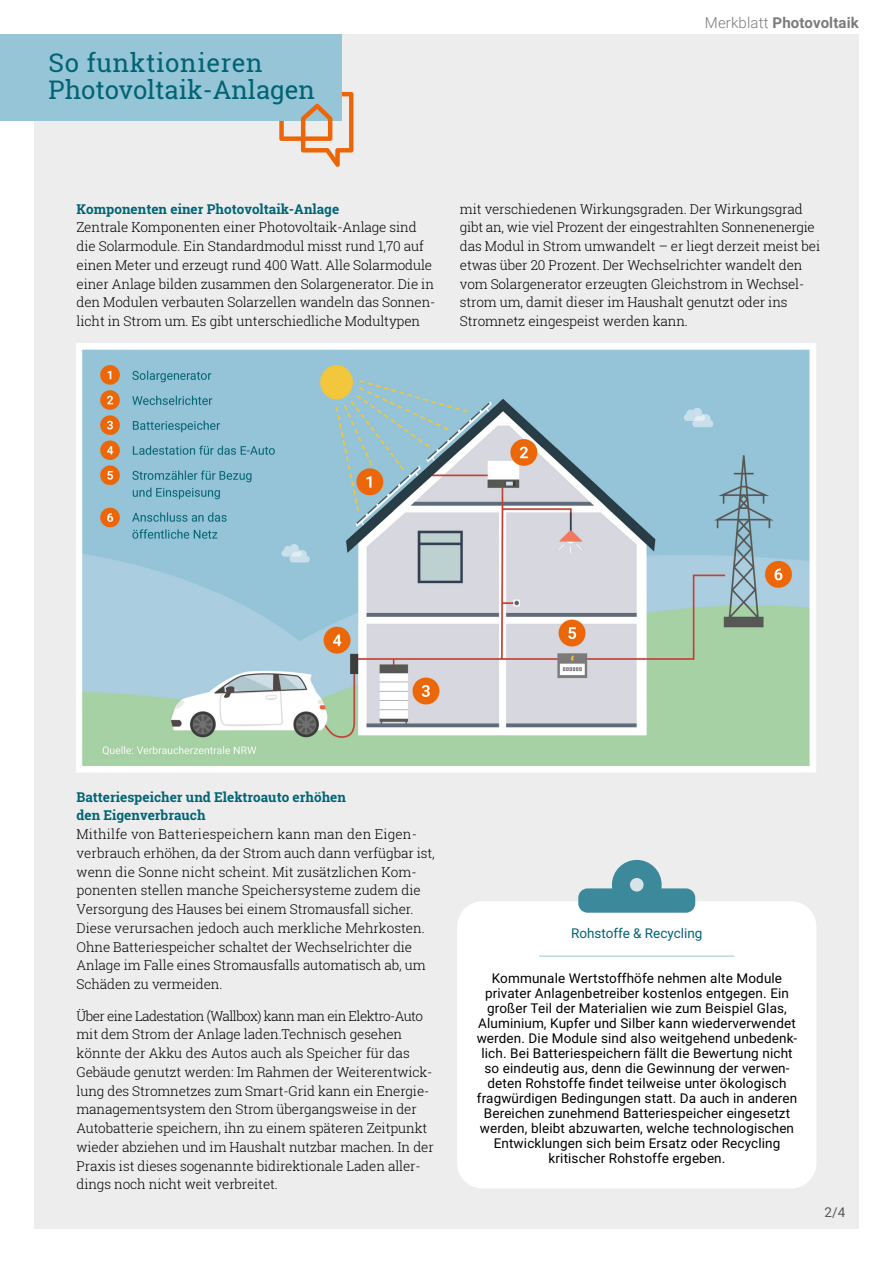
<style>
.page{position:relative;width:893px;height:1263px;background:#fff}
.page>*{position:absolute;margin:0;border:0;box-sizing:border-box;transform-origin:0 0}
.t1{font:25.65px/27.2px "Roboto Slab";color:#006374}
.t2{font:700 15px "Roboto";letter-spacing:.01em;color:#7c7b7b}
.P_Fließtext{font:13.5px/18.8px "Roboto Slab Light 2";letter-spacing:-.01em;color:#000}
.P_Klemmbrett{font:13.5px/15px "Roboto";letter-spacing:.01em;color:#000;text-align:center}
.P_Fließtext-2{font:700 13.5px "Roboto Slab";color:#006374}
.P_Klemmbrett-2{font:13.5px "Roboto";color:#006374}
.P_Seitenzahl{font:13.5px "Roboto";color:#575756}
.s1{font-weight:300}
.s2{font-family:"Roboto Regular 2"}
</style>
<div class="page">
<div style="left:34px;top:34px;width:825px;height:1195px;background:#ededed"></div>
<div style="left:0;top:34px;width:342px;height:87px;background:#95c5d7"></div>
<svg style="left:279px;top:91px;width:74px;height:76px"></svg>
<div style="left:457px;top:901px;width:359px;height:287px;background:#fff;border-radius:26px"></div>
<div style="left:578px;top:888px;width:117px;height:25px;background:#3b899a;border-radius:9px"></div>
<div style="left:612px;top:860px;width:50px;height:50px;background:#3b899a;border-radius:50%"></div>
<div style="left:630px;top:878px;width:14px;height:13px;background:#d7e3e8;border-radius:50%"></div>
<hr style="left:539px;top:956px;width:195px;height:1px;background:#95c5d7">
<img style="left:77px;top:343px;width:739px;height:430px">
<h1 class="t1" style="left:49px;top:49px;width:268px">So funktionieren<br>Photovoltaik-Anlagen</h1>
<p class="t2" style="left:705px;top:12px;width:156px"><span class="s1">Merkblatt</span> Photovoltaik</p>
<p class="P_Fließtext-2" style="left:77px;top:199px;width:264px">Komponenten einer Photovoltaik-Anlage</p>
<p class="P_Fließtext" style="left:77px;top:218px;width:360px">Zentrale Komponenten einer Photovoltaik-Anlage sind die Solarmodule. Ein Standardmodul misst rund 1,70 auf einen Meter und erzeugt rund 400 Watt. Alle Solarmodule einer Anlage bilden zusammen den Solargenerator. Die in den Modulen verbauten Solarzellen wandeln das Sonnen&shy;licht in Strom um. Es gibt unterschiedliche Modultypen</p>
<p class="P_Fließtext" style="left:460px;top:199px;width:362px">mit verschiedenen Wirkungsgraden. Der Wirkungsgrad gibt an, wie viel Prozent der eingestrahlten Sonnenenergie das Modul in Strom umwandelt – er liegt derzeit meist bei etwas über 20 Prozent. Der Wechselrichter wandelt den vom Solargenerator erzeugten Gleichstrom in Wechsel&shy;strom um, damit dieser im Haushalt genutzt oder ins Stromnetz eingespeist werden kann.</p>
<p class="P_Fließtext-2" style="left:77px;top:787px;width:271px">Batteriespeicher und Elektroauto erhöhen</p>
<p class="P_Fließtext-2" style="left:77px;top:806px;width:131px">den Eigenverbrauch</p>
<p class="P_Fließtext" style="left:77px;top:824px;width:360px">Mithilfe von Batteriespeichern kann man den Eigen&shy;verbrauch erhöhen, da der Strom auch dann verfügbar ist, wenn die Sonne nicht scheint. Mit zusätzlichen Kom&shy;ponenten stellen manche Speichersysteme zudem die Versorgung des Hauses bei einem Stromausfall sicher.<br>Diese verursachen jedoch auch merkliche Mehrkosten.<br>Ohne Batteriespeicher schaltet der Wechselrichter die Anlage im Falle eines Stromausfalls automatisch ab, um Schäden zu vermeiden.</p>
<p class="P_Fließtext" style="left:77px;top:1006px;width:359px">Über eine Ladestation (Wallbox) kann man ein Elektro-Auto mit dem Strom der Anlage laden.Technisch gesehen könnte der Akku des Autos auch als Speicher für das Gebäude genutzt werden: Im Rahmen der Weiterentwick&shy;lung des Stromnetzes zum Smart-Grid kann ein Energie&shy;managementsystem den Strom übergangsweise in der Autobatterie speichern, ihn zu einem späteren Zeitpunkt wieder abziehen und im Haushalt nutzbar machen. In der Praxis ist dieses sogenannte bidirektionale Laden aller&shy;dings noch nicht weit verbreitet.</p>
<p class="P_Klemmbrett-2" style="left:571px;top:924px;width:133px">Rohstoffe &amp; Recycling</p>
<p class="P_Klemmbrett" style="left:477px;top:970px;width:322px">Kommunale Wertstoffhöfe nehmen alte Module privater Anlagenbetreiber kostenlos entgegen. Ein großer Teil der Materialien wie zum Beispiel Glas, Aluminium, Kupfer und Silber kann wiederverwendet werden. Die Module sind also weitgehend unbedenk&shy;lich. Bei Batteriespeichern fällt die Bewertung nicht so eindeutig aus, denn die Gewinnung der verwen&shy;<span class="s2">deten Rohstoffe findet teilweise unter ökologisch </span>fragwürdigen Bedingungen statt. Da auch in anderen Bereichen zunehmend Batteriespeicher eingesetzt werden, bleibt abzuwarten, welche technologischen Entwicklungen sich beim Ersatz oder Recycling kritischer Rohstoffe ergeben.</p>
<p class="P_Seitenzahl" style="left:824px;top:1203px;width:22px">2/4</p>
</div>
